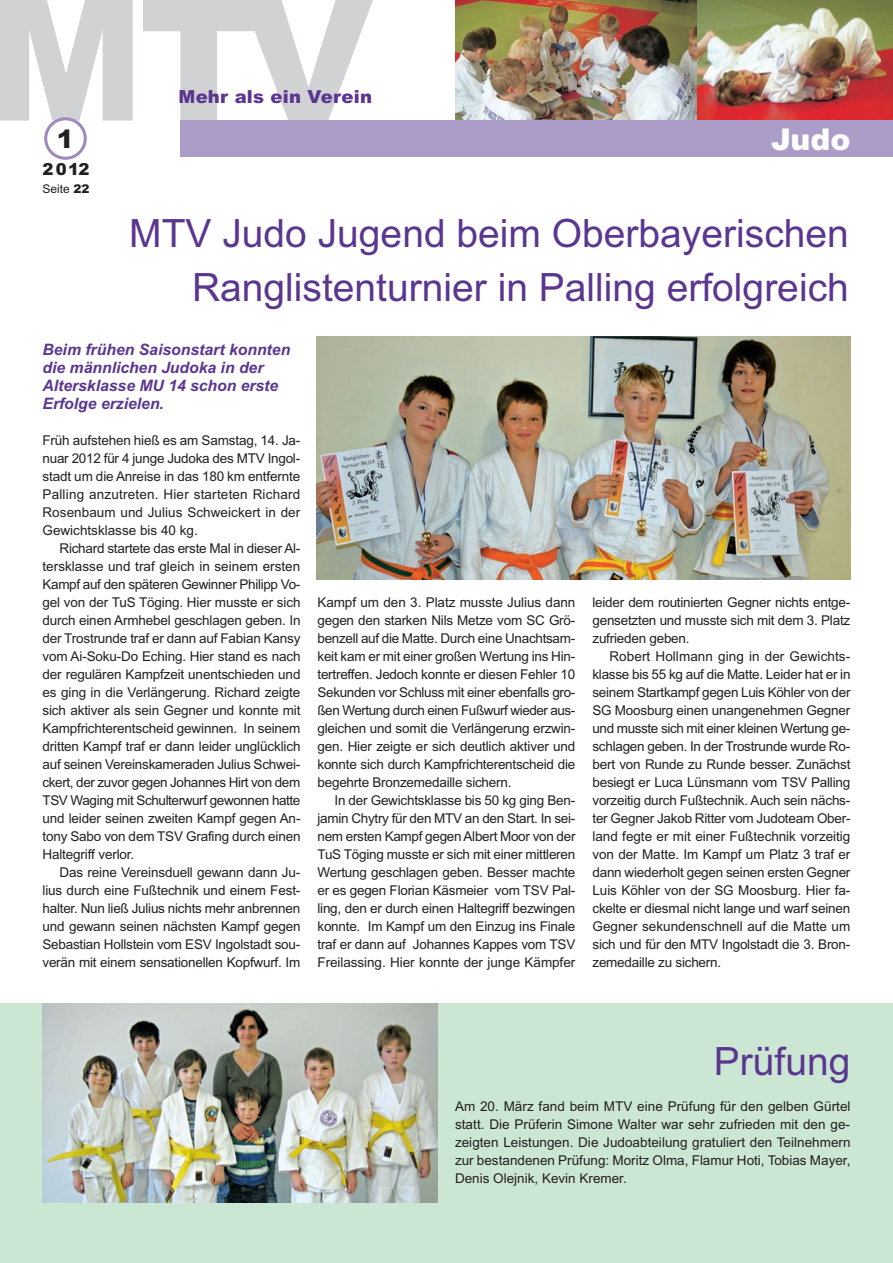
<style>
.page{position:relative;width:893px;height:1263px;background:#fff}
.page>*{position:absolute;margin:0;border:0;box-sizing:border-box;transform-origin:0 0}
.t1{font:39px/54px "Arial";color:#5a3690;text-align:right}
.t2{font:900 30px "Arial";color:#fff}
.t3{font:900 25.5px "Arial";color:#231f20}
.t4{font:900 18px "Arial";letter-spacing:.015em;color:#5a3690}
.t5{font:900 16.5px "Arial";color:#231f20}
.t6{font:italic 700 15.75px/18px "Arial";color:#5a3690}
.t7{font:13.5px/18px "Arial";letter-spacing:-.015em;color:#231f20;text-align:justify}
.t8{font:12px "Arial";color:#231f20}
.s1{font-weight:900}
</style>
<div class="page">
<div style="left:0;top:1003px;width:893px;height:260px;background:#cbe6d3"></div>
<svg style="left:143px;top:0;width:234px;height:121px"></svg>
<svg style="left:0;top:0;width:133px;height:160px"></svg>
<img style="left:317px;top:337px;width:533px;height:243px">
<img style="left:43px;top:1003px;width:395px;height:199px">
<img style="left:696px;top:0;width:197px;height:121px">
<img style="left:455px;top:0;width:241px;height:121px">
<div style="left:180px;top:121px;width:713px;height:36px;background:#ac9cc8"></div>
<h3 class="t3" style="left:57px;top:122px;width:19px">1</h3>
<p class="t5" style="left:43px;top:159px;width:48px">2012</p>
<p class="t8" style="left:43px;top:184px;width:48px">Seite <span class="s1">22</span></p>
<h3 class="t4" style="left:179px;top:85px;width:195px">Mehr als ein Verein</h3>
<h2 class="t2" style="left:771px;top:120px;width:81px">Judo</h2>
<h1 class="t1" style="left:129px;top:210px;width:721px">MTV Judo Jugend beim Oberbayerischen<br>Ranglistenturnier in Palling erfolgreich</h1>
<p class="t6" style="left:43px;top:340px;width:249px">Beim frühen Saisonstart konnten die männlichen Judoka in der<br>Altersklasse MU 14 schon erste<br>Erfolge erzielen.</p>
<p class="t7" style="left:43px;top:432px;width:259px">Früh aufstehen hieß es am Samstag, 14. Ja&shy;nuar 2012 für 4 junge Judoka des MTV Ingol&shy;stadt um die Anreise in das 180 km entfernte Palling anzutreten. Hier starteten Richard Rosenbaum und Julius Schweickert in der Gewichtsklasse bis 40 kg.</p>
<p class="t7" style="left:43px;top:540px;width:260px;text-indent:17px">Richard startete das erste Mal in dieser Al&shy;tersklasse und traf gleich in seinem ersten Kampf auf den späteren Gewinner Philipp Vo&shy;gel von der TuS Töging. Hier musste er sich durch einen Armhebel geschlagen geben. In der Trostrunde traf er dann auf Fabian Kansy vom Ai-Soku-Do Eching. Hier stand es nach der regulären Kampfzeit unentschieden und es ging in die Verlängerung. Richard zeigte sich aktiver als sein Gegner und konnte mit Kampfrichterentscheid gewinnen. In seinem dritten Kampf traf er dann leider unglücklich auf seinen Vereinskameraden Julius Schwei&shy;ckert, der zuvor gegen Johannes Hirt von dem TSV Waging mit Schulterwurf gewonnen hatte und leider seinen zweiten Kampf gegen An&shy;tony Sabo von dem TSV Grafing durch einen Haltegriff verlor.</p>
<p class="t7" style="left:43px;top:864px;width:260px;text-indent:17px">Das reine Vereinsduell gewann dann Ju&shy;lius durch eine Fußtechnik und einem Fest&shy;halter. Nun ließ Julius nichts mehr anbrennen und gewann seinen nächsten Kampf gegen Sebastian Hollstein vom ESV Ingolstadt sou&shy;verän mit einem sensationellen Kopfwurf. Im</p>
<p class="t7" style="left:317px;top:594px;width:259px">Kampf um den 3. Platz musste Julius dann gegen den starken Nils Metze vom SC Grö&shy;benzell auf die Matte. Durch eine Unachtsam&shy;keit kam er mit einer großen Wertung ins Hin&shy;tertreffen. Jedoch konnte er diesen Fehler 10<br>Sekunden vor Schluss mit einer ebenfalls gro&shy;ßen Wertung durch einen Fußwurf wieder aus&shy;gleichen und somit die Verlängerung erzwin&shy;gen. Hier zeigte er sich deutlich aktiver und konnte sich durch Kampfrichterentscheid die begehrte Bronzemedaille sichern.</p>
<p class="t7" style="left:317px;top:792px;width:260px;text-indent:17px">In der Gewichtsklasse bis 50 kg ging Ben&shy;jamin Chytry für den MTV an den Start. In sei&shy;nem ersten Kampf gegen Albert Moor von der TuS Töging musste er sich mit einer mittleren Wertung geschlagen geben. Besser machte er es gegen Florian Käsmeier vom TSV Pal&shy;ling, den er durch einen Haltegriff bezwingen konnte. Im Kampf um den Einzug ins Finale traf er dann auf Johannes Kappes vom TSV Freilassing. Hier konnte der junge Kämpfer</p>
<p class="t7" style="left:592px;top:594px;width:259px">leider dem routinierten Gegner nichts entge&shy;gensetzten und musste sich mit dem 3. Platz zufrieden geben.</p>
<p class="t7" style="left:592px;top:648px;width:260px;text-indent:17px">Robert Hollmann ging in der Gewichts&shy;klasse bis 55 kg auf die Matte. Leider hat er in seinem Startkampf gegen Luis Köhler von der SG Moosburg einen unangenehmen Gegner und musste sich mit einer kleinen Wertung ge&shy;schlagen geben. In der Trostrunde wurde Ro&shy;bert von Runde zu Runde besser. Zunächst besiegt er Luca Lünsmann vom TSV Palling vorzeitig durch Fußtechnik. Auch sein nächs&shy;ter Gegner Jakob Ritter vom Judoteam Ober&shy;land fegte er mit einer Fußtechnik vorzeitig von der Matte. Im Kampf um Platz 3 traf er dann wiederholt gegen seinen ersten Gegner Luis Köhler von der SG Moosburg. Hier fa&shy;ckelte er diesmal nicht lange und warf seinen Gegner sekundenschnell auf die Matte um sich und für den MTV Ingolstadt die 3. Bron&shy;zemedaille zu sichern.</p>
<h1 class="t1" style="left:714px;top:1038px;width:138px">Prüfung</h1>
<p class="t7" style="left:455px;top:1098px;width:397px">Am 20. März fand beim MTV eine Prüfung für den gelben Gürtel statt. Die Prüferin Simone Walter war sehr zufrieden mit den ge&shy;zeigten Leistungen. Die Judoabteilung gratuliert den Teilnehmern zur bestandenen Prüfung: Moritz Olma, Flamur Hoti, Tobias Mayer, Denis Olejnik, Kevin Kremer.</p>
</div>
